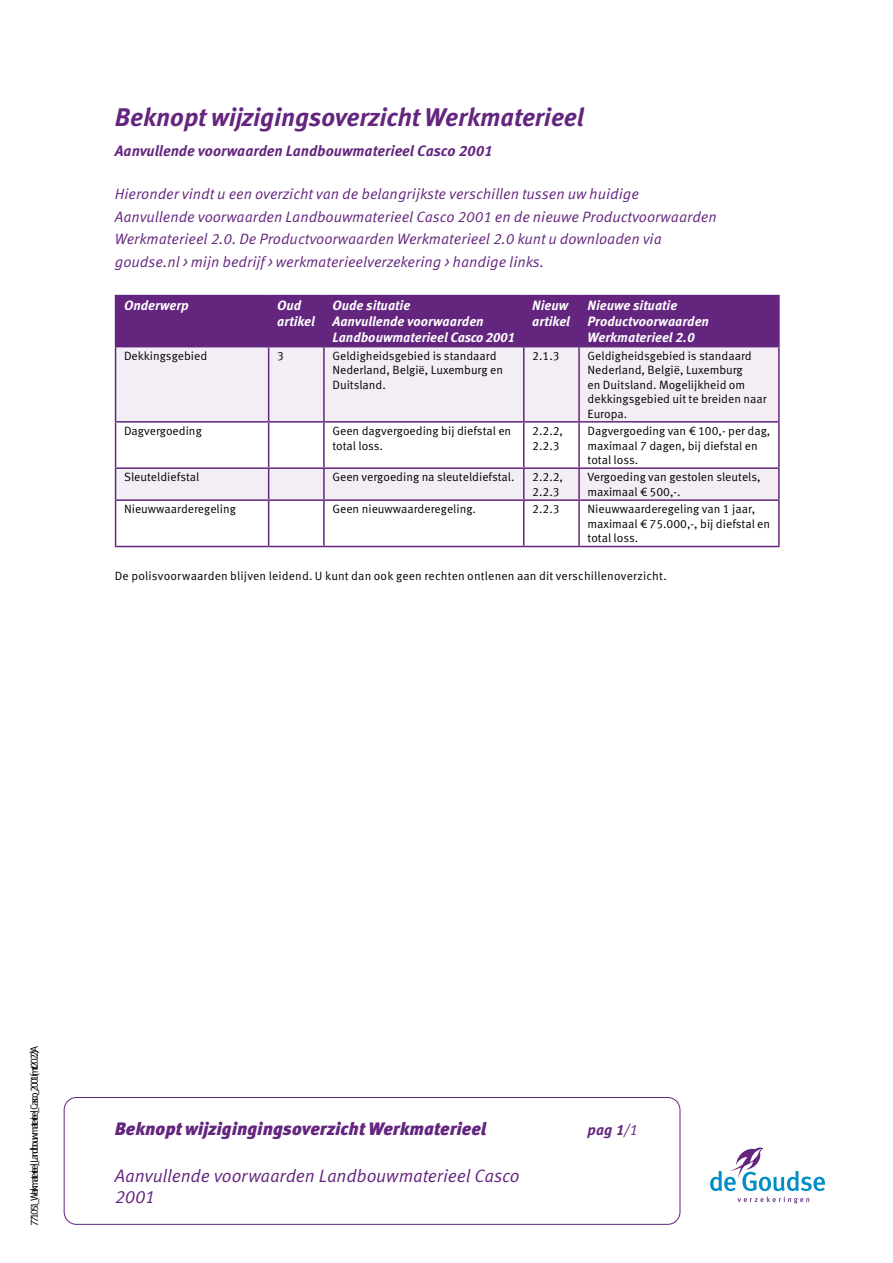
<style>
.page{position:relative;width:893px;height:1263px;background:#fff}
.page>*{position:absolute;margin:0;border:0;box-sizing:border-box;transform-origin:0 0}
.t1{font:italic 700 25.5px "Meta OT";letter-spacing:-.005em;color:#64257e}
.t2{font:18px/21px "Meta OT Norm Ita";letter-spacing:-.01em;color:#64257e}
.t3{font:italic 900 18px "Meta OT";color:#64257e}
.t4{font:15px/22.5px "Meta OT Norm Ita";color:#64257e}
.t5{font:italic 700 15px "Meta OT";color:#64257e}
.t6{font:italic 700 13.5px/16.2px "Meta OT";color:#fff}
.t7{font:12px/14.4px "Meta OT Norm";color:#000}
.t8{font:10.5px "Meta OT Norm";letter-spacing:-.215em;color:#000}
.s1{font-family:"Meta OT Norm Ita";font-weight:400;font-style:normal}
</style>
<div class="page">
<svg style="left:710px;top:1147px;width:115px;height:56px"></svg>
<div style="left:64px;top:1097px;width:616px;height:128px;border:1px solid #64257e;border-radius:12px"></div>
<div style="left:116px;top:296px;width:662px;height:50px;background:#64257e"></div>
<div style="left:116px;top:347px;width:662px;height:74px;background:#f3eef5"></div>
<svg style="left:116px;top:423px;width:662px;height:123px"></svg>
<hr style="left:268px;top:296px;width:1px;height:50px;background:#64257e">
<hr style="left:115px;top:347px;width:1px;height:74px;background:#64257e">
<hr style="left:268px;top:347px;width:1px;height:74px;background:#64257e">
<hr style="left:323px;top:347px;width:2px;height:74px;background:#64257e">
<hr style="left:523px;top:347px;width:1px;height:74px;background:#64257e">
<hr style="left:578px;top:347px;width:2px;height:74px;background:#64257e">
<hr style="left:778px;top:347px;width:2px;height:74px;background:#64257e">
<hr style="left:115px;top:421px;width:154px;height:2px;background:#64257e">
<hr style="left:115px;top:423px;width:1px;height:44px;background:#64257e">
<hr style="left:269px;top:421px;width:55px;height:2px;background:#64257e">
<hr style="left:268px;top:423px;width:1px;height:44px;background:#64257e">
<hr style="left:324px;top:421px;width:200px;height:2px;background:#64257e">
<hr style="left:323px;top:423px;width:2px;height:44px;background:#64257e">
<hr style="left:524px;top:421px;width:55px;height:2px;background:#64257e">
<hr style="left:523px;top:423px;width:1px;height:44px;background:#64257e">
<hr style="left:579px;top:421px;width:201px;height:2px;background:#64257e">
<hr style="left:578px;top:423px;width:2px;height:44px;background:#64257e">
<hr style="left:778px;top:423px;width:2px;height:44px;background:#64257e">
<hr style="left:115px;top:467px;width:154px;height:2px;background:#64257e">
<hr style="left:115px;top:469px;width:1px;height:30px;background:#64257e">
<hr style="left:269px;top:467px;width:55px;height:2px;background:#64257e">
<hr style="left:268px;top:469px;width:1px;height:30px;background:#64257e">
<hr style="left:324px;top:467px;width:200px;height:2px;background:#64257e">
<hr style="left:323px;top:469px;width:2px;height:30px;background:#64257e">
<hr style="left:524px;top:467px;width:55px;height:2px;background:#64257e">
<hr style="left:523px;top:469px;width:1px;height:30px;background:#64257e">
<hr style="left:579px;top:467px;width:201px;height:2px;background:#64257e">
<hr style="left:578px;top:469px;width:2px;height:30px;background:#64257e">
<hr style="left:778px;top:469px;width:2px;height:30px;background:#64257e">
<hr style="left:115px;top:499px;width:154px;height:2px;background:#64257e">
<hr style="left:115px;top:501px;width:1px;height:45px;background:#64257e">
<hr style="left:269px;top:499px;width:55px;height:2px;background:#64257e">
<hr style="left:268px;top:501px;width:1px;height:45px;background:#64257e">
<hr style="left:324px;top:499px;width:200px;height:2px;background:#64257e">
<hr style="left:323px;top:501px;width:2px;height:45px;background:#64257e">
<hr style="left:524px;top:499px;width:55px;height:2px;background:#64257e">
<hr style="left:523px;top:501px;width:1px;height:45px;background:#64257e">
<hr style="left:579px;top:499px;width:201px;height:2px;background:#64257e">
<hr style="left:578px;top:501px;width:2px;height:45px;background:#64257e">
<hr style="left:778px;top:501px;width:2px;height:45px;background:#64257e">
<hr style="left:115px;top:546px;width:154px;height:1px;background:#64257e">
<hr style="left:269px;top:546px;width:55px;height:1px;background:#64257e">
<hr style="left:324px;top:546px;width:200px;height:1px;background:#64257e">
<hr style="left:524px;top:546px;width:55px;height:1px;background:#64257e">
<hr style="left:579px;top:546px;width:201px;height:1px;background:#64257e">
<hr style="left:323px;top:296px;width:2px;height:50px;background:#64257e">
<hr style="left:523px;top:296px;width:1px;height:50px;background:#64257e">
<hr style="left:578px;top:296px;width:2px;height:50px;background:#64257e">
<hr style="left:115px;top:295px;width:154px;height:1px;background:#64257e">
<hr style="left:115px;top:296px;width:1px;height:50px;background:#64257e">
<hr style="left:269px;top:295px;width:55px;height:1px;background:#64257e">
<hr style="left:324px;top:295px;width:200px;height:1px;background:#64257e">
<hr style="left:524px;top:295px;width:55px;height:1px;background:#64257e">
<hr style="left:579px;top:295px;width:201px;height:1px;background:#64257e">
<hr style="left:778px;top:296px;width:2px;height:50px;background:#64257e">
<hr style="left:115px;top:346px;width:154px;height:1px;background:#64257e">
<hr style="left:269px;top:346px;width:55px;height:1px;background:#64257e">
<hr style="left:324px;top:346px;width:200px;height:1px;background:#64257e">
<hr style="left:524px;top:346px;width:55px;height:1px;background:#64257e">
<hr style="left:579px;top:346px;width:201px;height:1px;background:#64257e">
<h1 class="t1" style="left:115px;top:101px;width:471px">Beknopt wijzigingsoverzicht Werkmaterieel</h1>
<p class="t5" style="left:115px;top:141px;width:380px">Aanvullende voorwaarden Landbouwmaterieel Casco 2001</p>
<p class="t4" style="left:115px;top:183px;width:603px">Hieronder vindt u een overzicht van de belangrijkste verschillen tussen uw huidige Aanvullende voorwaarden Landbouwmaterieel Casco 2001 en de nieuwe Productvoorwaarden Werkmaterieel 2.0. De Productvoorwaarden Werkmaterieel 2.0 kunt u downloaden via goudse.nl &gt; mijn bedrijf &gt; werkmaterieelverzekering &gt; handige links.</p>
<p class="t6" style="left:124px;top:297px;width:66px">Onderwerp</p>
<p class="t6" style="left:277px;top:297px;width:39px">Oud artikel</p>
<p class="t6" style="left:332px;top:297px;width:184px">Oude situatie<br>Aanvullende voorwaarden<br>Landbouwmaterieel Casco 2001</p>
<p class="t6" style="left:532px;top:297px;width:39px">Nieuw artikel</p>
<p class="t6" style="left:588px;top:297px;width:123px">Nieuwe situatie<br>Productvoorwaarden<br>Werkmaterieel 2.0</p>
<p class="t7" style="left:124px;top:349px;width:85px">Dekkingsgebied</p>
<p class="t7" style="left:277px;top:349px;width:8px">3</p>
<p class="t7" style="left:332px;top:349px;width:172px">Geldigheidsgebied is standaard<br>Nederland, België, Luxemburg en<br>Duitsland.</p>
<p class="t7" style="left:532px;top:349px;width:29px">2.1.3</p>
<p class="t7" style="left:588px;top:349px;width:181px">Geldigheidsgebied is standaard<br>Nederland, België, Luxemburg<br>en Duitsland. Mogelijkheid om dekkingsgebied uit te breiden naar<br>Europa.</p>
<p class="t7" style="left:124px;top:424px;width:79px">Dagvergoeding</p>
<p class="t7" style="left:332px;top:424px;width:180px">Geen dagvergoeding bij diefstal en total loss.</p>
<p class="t7" style="left:532px;top:424px;width:32px">2.2.2,<br>2.2.3</p>
<p class="t7" style="left:588px;top:424px;width:184px">Dagvergoeding van € 100,- per dag, maximaal 7 dagen, bij diefstal en total loss.</p>
<p class="t7" style="left:124px;top:470px;width:77px">Sleuteldiefstal</p>
<p class="t7" style="left:332px;top:470px;width:184px">Geen vergoeding na sleuteldiefstal.</p>
<p class="t7" style="left:532px;top:470px;width:32px">2.2.2,<br>2.2.3</p>
<p class="t7" style="left:588px;top:470px;width:175px">Vergoeding van gestolen sleutels, maximaal € 500,-.</p>
<p class="t7" style="left:124px;top:502px;width:113px">Nieuwwaarderegeling</p>
<p class="t7" style="left:332px;top:502px;width:145px">Geen nieuwwaarderegeling.</p>
<p class="t7" style="left:532px;top:502px;width:29px">2.2.3</p>
<p class="t7" style="left:588px;top:502px;width:184px">Nieuwwaarderegeling van 1 jaar, maximaal € 75.000,-, bij diefstal en total loss.</p>
<p class="t7" style="left:115px;top:569px;width:553px">De polisvoorwaarden blijven leidend. U kunt dan ook geen rechten ontlenen aan dit verschillenoverzicht.</p>
<p class="t8" style="left:28px;top:1226px;width:181px;rotate:-90deg">771051_Werkmaterieel_Landbouwmaterieel_Casco_2001(mrt2022)A</p>
<h2 class="t3" style="left:115px;top:1118px;width:373px">Beknopt wijzigingingsoverzicht Werkmaterieel</h2>
<p class="t5" style="left:588px;top:1121px;width:52px">pag 1<span class="s1">/1</span></p>
<h2 class="t2" style="left:115px;top:1166px;width:406px">Aanvullende voorwaarden Landbouwmaterieel Casco<br>2001</h2>
</div>
